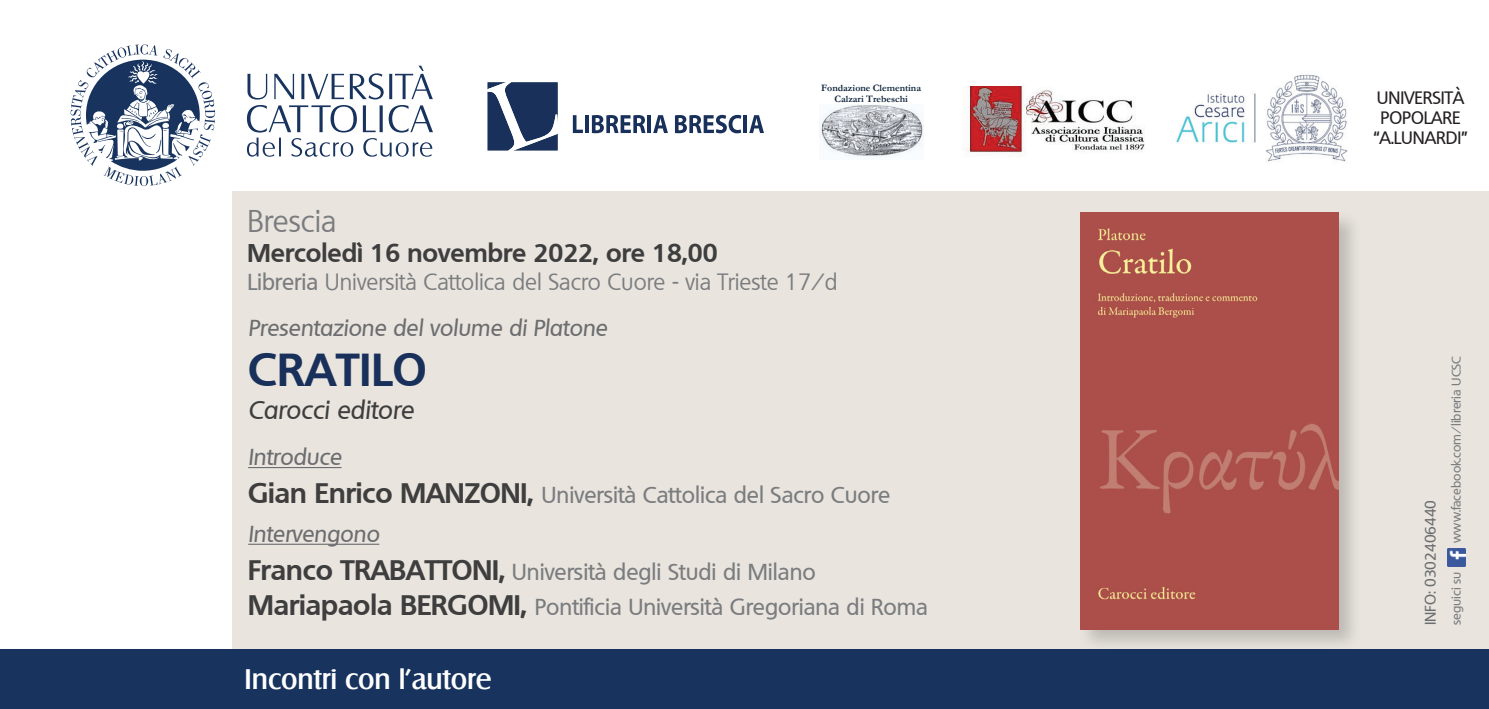
<style>
.page{position:relative;width:1489px;height:709px;background:#fff}
.page>*{position:absolute;margin:0;border:0;box-sizing:border-box;transform-origin:0 0}
.t1{font:700 45px "Quebec";letter-spacing:.02em;color:#18305a}
.t2{font:30px "Quebec";color:#7a7c7f}
.t3{font:500 27.5px "Salzburg";color:#fff}
.t4{font:700 27.5px "Quebec";color:#3e3e3f}
.t5{font:700 25px "Quebec";color:#3e3e3f}
.t6{font:italic 500 25px "Quebec";color:#3e3e3f}
.t7{font:500 22.5px/37.5px "Quebec";color:#7a7c7f}
.t8{font:22.5px "Quebec";color:#7a7c7f}
.t9{font:italic 500 22.5px "Quebec";color:#6c6d70}
.t10{font:500 17.5px/20px "Quebec";color:#231f20;text-align:center}
.t11{font:500 15px "Quebec";color:#6c6d70}
.t12{font:500 12.5px "Quebec";color:#7a7c7f}
.t13{font:700 9.75px/11px "Garamond";color:#0c223c;text-align:center}
.s1{font-weight:500}
.s2{font-style:italic;color:#6c6d70}
.s3{font-weight:700;font-size:27.5px;color:#3e3e3f}
</style>
<div class="page">
<div style="left:232px;top:191px;width:1256px;height:479px;background:#e9e5de"></div>
<hr style="left:248px;top:467px;width:93px;height:1px;background:#6c6d70">
<img style="left:1447px;top:549px;width:17px;height:17px">
<svg style="left:247px;top:66px;width:186px;height:66px"></svg>
<svg style="left:247px;top:138px;width:34px;height:19px"></svg>
<svg style="left:291px;top:138px;width:62px;height:19px"></svg>
<svg style="left:363px;top:138px;width:69px;height:19px"></svg>
<svg style="left:70px;top:44px;width:145px;height:142px"></svg>
<svg style="left:487px;top:82px;width:71px;height:69px"></svg>
<svg style="left:573px;top:115px;width:10px;height:18px"></svg>
<hr style="left:585px;top:115px;width:3px;height:18px;background:#18305a">
<svg style="left:592px;top:115px;width:53px;height:18px"></svg>
<hr style="left:647px;top:115px;width:4px;height:18px;background:#18305a">
<svg style="left:653px;top:115px;width:15px;height:18px"></svg>
<svg style="left:675px;top:115px;width:66px;height:18px"></svg>
<hr style="left:743px;top:115px;width:4px;height:18px;background:#18305a">
<svg style="left:749px;top:115px;width:15px;height:18px"></svg>
<hr style="left:248px;top:543px;width:131px;height:2px;background:#6c6d70">
<img style="left:1176px;top:74px;width:172px;height:88px">
<img style="left:962px;top:86px;width:183px;height:70px">
<img style="left:819px;top:105px;width:104px;height:53px">
<div style="left:0;top:650px;width:1488px;height:59px;background:#17335e"></div>
<div style="left:1076px;top:209px;width:285px;height:444px;background:#231f20;opacity:.22"></div>
<div style="left:1080px;top:213px;width:258px;height:416px;background:#ac4f4a"></div>
<p class="t13" style="left:821px;top:82px;width:101px">Fondazione Clementina<br>Calzari Trebeschi</p>
<h2 class="t2" style="left:247px;top:202px;width:91px">Brescia</h2>
<p class="t5" style="left:247px;top:237px;width:471px">Mercoledì 16 novembre 2022, ore 18,00</p>
<p class="t8" style="left:247px;top:267px;width:591px"><span class="s1">Libreria</span> Università Cattolica del Sacro Cuore - via Trieste 17/d</p>
<p class="t9" style="left:248px;top:313px;width:361px">Presentazione del volume di Platone</p>
<h1 class="t1" style="left:248px;top:340px;width:180px">CRATILO</h1>
<p class="t6" style="left:248px;top:394px;width:167px">Carocci editore</p>
<p class="t7" style="left:248px;top:438px;width:643px"><span class="s2">Introduce<br></span><span class="s3">Gian Enrico MANZONI,</span> Università Cattolica del Sacro Cuore</p>
<p class="t7" style="left:248px;top:515px;width:569px"><span class="s2">Intervengono<br></span><span class="s3">Franco TRABATTONI,</span> Università degli Studi di Milano</p>
<p class="t4" style="left:248px;top:587px;width:280px">Mariapaola BERGOMI,</p>
<p class="t7" style="left:535px;top:588px;width:394px">Pontificia Università Gregoriana di Roma</p>
<p class="t3" style="left:244px;top:663px;width:248px">Incontri con l’autore</p>
<p class="t10" style="left:1373px;top:87px;width:96px">UNIVERSITÀ<br>POPOLARE “A.LUNARDI”</p>
<p class="t11" style="left:1420px;top:625px;width:127px;rotate:-90deg">INFO: 0302406440</p>
<p class="t12" style="left:1447px;top:542px;width:188px;rotate:-90deg">www.facebook.com/libreria UCSC</p>
<p class="t12" style="left:1447px;top:625px;width:55px;rotate:-90deg">seguici su</p>
</div>
